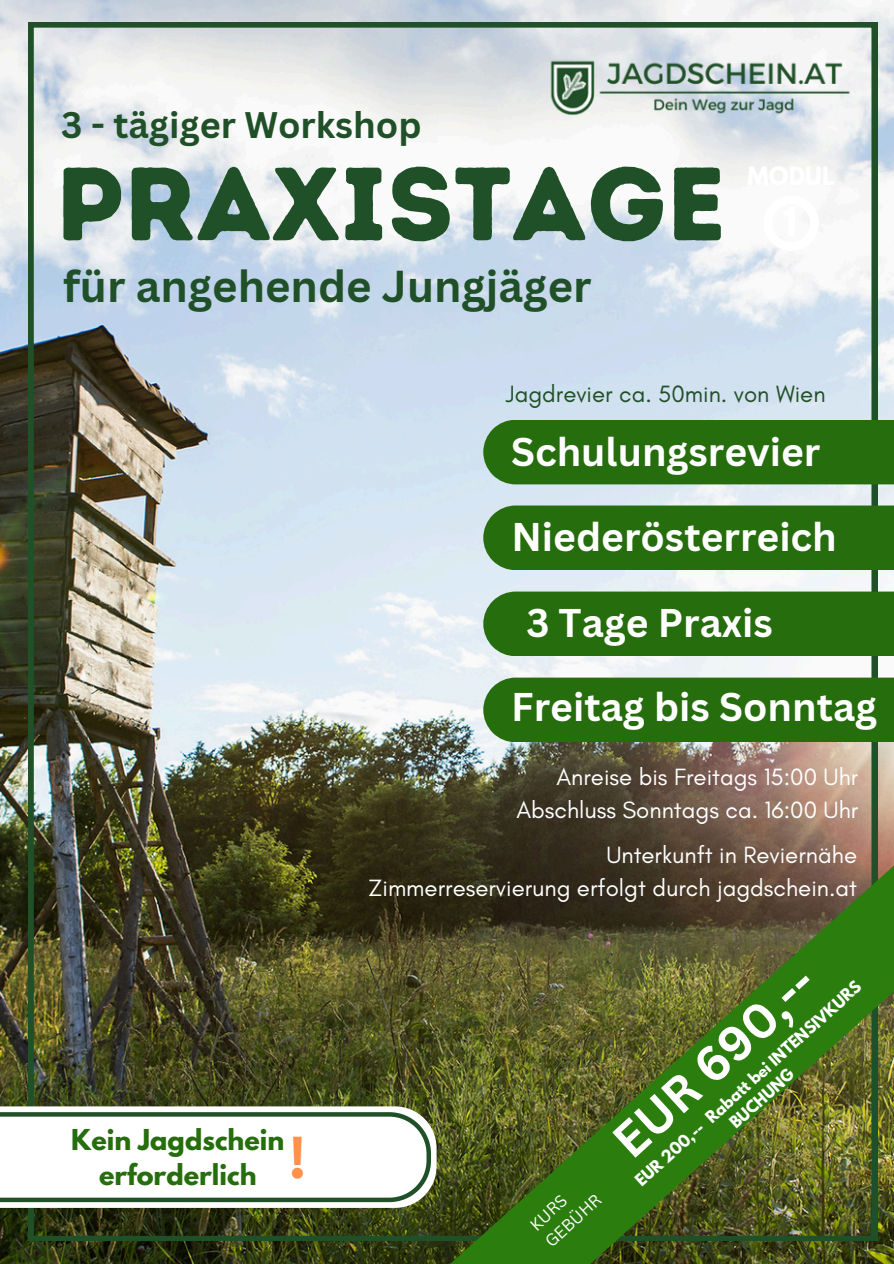
<style>
.page{position:relative;width:894px;height:1264px;background:#fff}
.page>*{position:absolute;margin:0;border:0;box-sizing:border-box;transform-origin:0 0}
.t1{font:103.65px "Intro Rust Base";color:#205028}
.t2{font:700 48px "Canva Sans";color:#fff}
.t3{font:700 48px "League Spartan";color:#ff914d}
.t4{font:700 43.5px "Canva Sans";color:#205028}
.t5{font:700 39px "Canva Sans";color:#fff}
.t6{font:700 36px "Canva Sans";color:#205028}
.t7{font:700 25.5px/34.8px "League Spartan";color:#266d0d;text-align:center}
.t8{font:24px/32.7px "Glacial Indifference";color:#fff;text-align:right}
.t9{font:24px "Glacial Indifference";color:#205028}
.t10{font:16.5px "Canva Sans";color:#fff}
.t11{font:700 15px/20.2px "League Spartan";color:#fff;text-align:center}
</style>
<div class="page">
<img style="left:0;top:0;width:893px;height:1263px">
<img style="left:28px;top:22px;width:848px;height:1218px">
<div style="left:483px;top:420px;width:410px;height:64px;background:#266d0d"></div>
<div style="left:483px;top:505px;width:410px;height:65px;background:#266d0d"></div>
<div style="left:483px;top:591px;width:410px;height:65px;background:#266d0d"></div>
<img style="left:436px;top:848px;width:457px;height:415px">
<div style="left:483px;top:677px;width:410px;height:65px;background:#266d0d"></div>
<svg style="left:763px;top:195px;width:55px;height:56px"></svg>
<img style="left:541px;top:49px;width:317px;height:68px">
<svg style="left:0;top:1106px;width:436px;height:101px"></svg>
<p class="t6" style="left:61px;top:99px;width:361px">3 - tägiger Workshop</p>
<p class="t1" style="left:56px;top:142px;width:671px">PRAXISTAGE</p>
<h1 class="t4" style="left:63px;top:256px;width:530px">für angehende Jungjäger</h1>
<h4 class="t9" style="left:506px;top:379px;width:321px">Jagdrevier ca. 50min. von Wien</h4>
<h3 class="t5" style="left:511px;top:424px;width:311px">Schulungsrevier</h3>
<p class="t5" style="left:511px;top:509px;width:327px">Niederösterreich</p>
<p class="t5" style="left:526px;top:595px;width:248px">3 Tage Praxis</p>
<h6 class="t5" style="left:511px;top:679px;width:367px">Freitag bis Sonntag</h6>
<h4 class="t8" style="left:516px;top:760px;width:343px">Anreise bis Freitags 15:00 Uhr<br>Abschluss Sonntags ca. 16:00 Uhr</h4>
<h4 class="t7" style="left:71px;top:1125px;width:214px">Kein Jagdschein erforderlich</h4>
<h4 class="t3" style="left:289px;top:1134px;width:18px">!</h4>
<p class="t8" style="left:368px;top:838px;width:490px">Unterkunft in Reviernähe<br>Zimmerreservierung erfolgt durch jagdschein.at</p>
<h6 class="t10" style="left:540px;top:1235px;width:70px;rotate:-43deg">GEBÜHR</h6>
<h6 class="t10" style="left:524px;top:1218px;width:45px;rotate:-43deg">KURS</h6>
<p class="t2" style="left:597px;top:1121px;width:256px;rotate:-42deg">EUR 690,--</p>
<h4 class="t11" style="left:632px;top:1176px;width:299px;rotate:-42deg">EUR 200,-- Rabatt bei INTENSIVKURS<br>BUCHUNG</h4>
</div>
